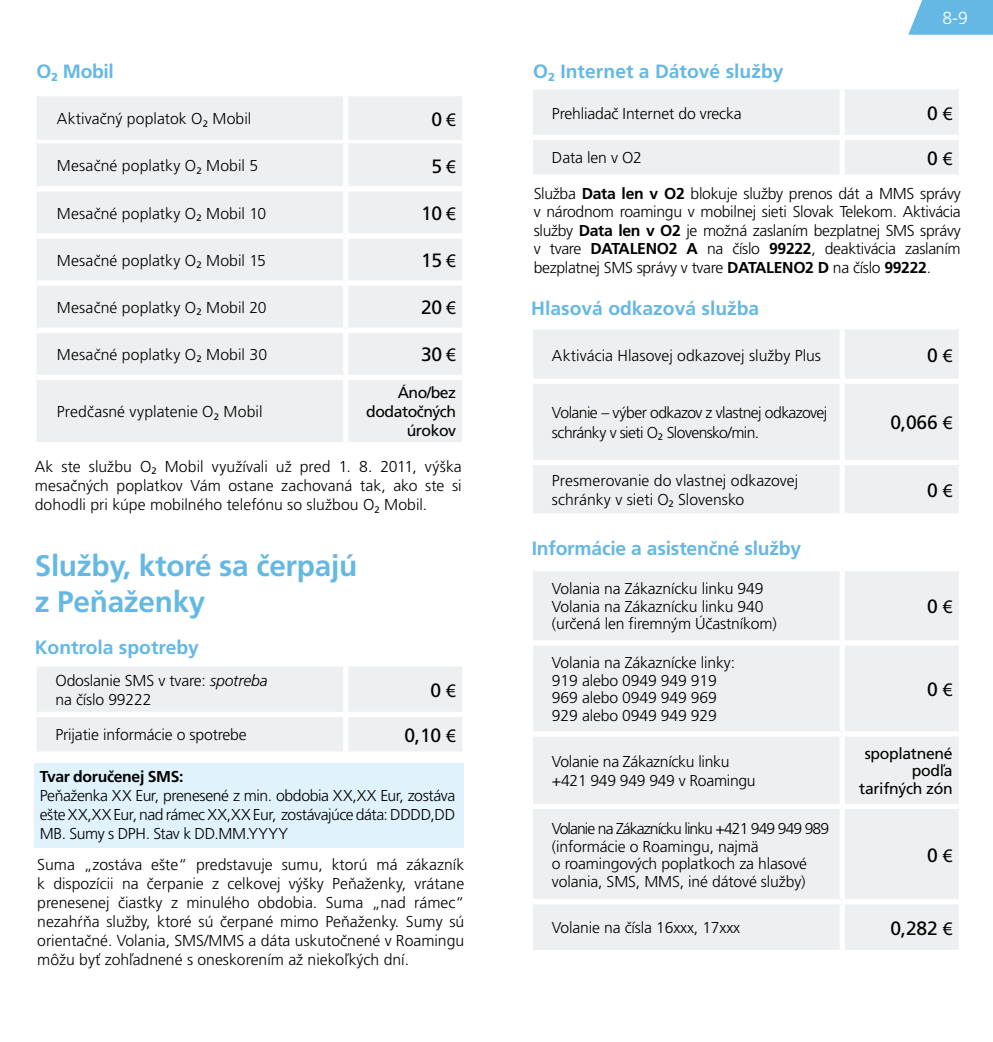
<style>
.page{position:relative;width:993px;height:1042px;background:#fff}
.page>*{position:absolute;margin:0;border:0;box-sizing:border-box;transform-origin:0 0}
.t1{font:700 29.75px/35.7px "Frutiger CE";letter-spacing:-.01em;color:#65b8e3}
.t2{font:700 19.25px "Frutiger CE";color:#65b8e3}
.t3{font:19.25px "Frutiger CE";letter-spacing:-.01em;color:#000}
.t4{font:300 17.5px "Frutiger CE";color:#fff}
.t5{font:300 15.75px/18.9px "Frutiger CE";letter-spacing:-.01em;color:#000}
.t6{font:300 15.75px/19.2px "Frutiger CE";letter-spacing:-.04em;color:#000}
.t7{font:15.75px/18.9px "Frutiger CE";letter-spacing:-.02em;color:#000;text-align:right}
.t8{font:300 15.75px "Frutiger CE";letter-spacing:.01em;color:#000}
.t9{font:700 15.75px "Frutiger CE";letter-spacing:-.02em;color:#000}
.s1{font-family:"Myriad Pro"}
.s2{font-style:italic}
.s3{font-weight:700}
</style>
<div class="page">
<div style="left:37px;top:96px;width:425px;height:346px;background:#edeff0"></div>
<div style="left:343px;top:96px;width:5px;height:44px;background:#fff"></div>
<div style="left:343px;top:143px;width:5px;height:43px;background:#fff"></div>
<div style="left:36px;top:186px;width:309px;height:5px;background:#fff"></div>
<div style="left:345px;top:186px;width:117px;height:5px;background:#fff"></div>
<div style="left:343px;top:191px;width:5px;height:42px;background:#fff"></div>
<div style="left:36px;top:233px;width:309px;height:6px;background:#fff"></div>
<div style="left:345px;top:233px;width:117px;height:6px;background:#fff"></div>
<div style="left:343px;top:239px;width:5px;height:41px;background:#fff"></div>
<div style="left:36px;top:280px;width:309px;height:6px;background:#fff"></div>
<div style="left:345px;top:280px;width:117px;height:6px;background:#fff"></div>
<div style="left:343px;top:286px;width:5px;height:42px;background:#fff"></div>
<div style="left:36px;top:328px;width:309px;height:5px;background:#fff"></div>
<div style="left:345px;top:328px;width:117px;height:5px;background:#fff"></div>
<div style="left:343px;top:333px;width:5px;height:42px;background:#fff"></div>
<div style="left:36px;top:375px;width:309px;height:5px;background:#fff"></div>
<div style="left:345px;top:375px;width:117px;height:5px;background:#fff"></div>
<div style="left:343px;top:380px;width:5px;height:62px;background:#fff"></div>
<hr style="left:36px;top:140px;width:309px;height:3px;background:#fff">
<hr style="left:345px;top:140px;width:117px;height:3px;background:#fff">
<div style="left:533px;top:90px;width:425px;height:84px;background:#edeff0"></div>
<div style="left:839px;top:89px;width:5px;height:46px;background:#fff"></div>
<div style="left:533px;top:135px;width:309px;height:5px;background:#fff"></div>
<div style="left:842px;top:135px;width:116px;height:5px;background:#fff"></div>
<div style="left:839px;top:140px;width:5px;height:34px;background:#fff"></div>
<div style="left:37px;top:667px;width:425px;height:84px;background:#edeff0"></div>
<div style="left:343px;top:666px;width:5px;height:46px;background:#fff"></div>
<div style="left:36px;top:712px;width:309px;height:5px;background:#fff"></div>
<div style="left:345px;top:712px;width:117px;height:5px;background:#fff"></div>
<div style="left:343px;top:717px;width:5px;height:34px;background:#fff"></div>
<div style="left:35px;top:763px;width:429px;height:85px;background:#e0f2fb"></div>
<div style="left:533px;top:330px;width:425px;height:183px;background:#edeff0"></div>
<div style="left:839px;top:329px;width:5px;height:50px;background:#fff"></div>
<div style="left:533px;top:379px;width:309px;height:5px;background:#fff"></div>
<div style="left:842px;top:379px;width:116px;height:5px;background:#fff"></div>
<div style="left:839px;top:384px;width:5px;height:76px;background:#fff"></div>
<div style="left:533px;top:460px;width:309px;height:5px;background:#fff"></div>
<div style="left:842px;top:460px;width:116px;height:5px;background:#fff"></div>
<div style="left:839px;top:465px;width:5px;height:48px;background:#fff"></div>
<svg style="left:908px;top:0;width:84px;height:35px"></svg>
<div style="left:533px;top:571px;width:425px;height:379px;background:#edeff0"></div>
<div style="left:839px;top:571px;width:5px;height:69px;background:#fff"></div>
<div style="left:533px;top:640px;width:309px;height:5px;background:#fff"></div>
<div style="left:842px;top:640px;width:116px;height:5px;background:#fff"></div>
<div style="left:839px;top:645px;width:5px;height:86px;background:#fff"></div>
<div style="left:533px;top:731px;width:309px;height:5px;background:#fff"></div>
<div style="left:842px;top:731px;width:116px;height:5px;background:#fff"></div>
<div style="left:839px;top:736px;width:5px;height:68px;background:#fff"></div>
<div style="left:533px;top:804px;width:309px;height:5px;background:#fff"></div>
<div style="left:842px;top:804px;width:116px;height:5px;background:#fff"></div>
<div style="left:839px;top:809px;width:5px;height:90px;background:#fff"></div>
<div style="left:533px;top:899px;width:309px;height:5px;background:#fff"></div>
<div style="left:842px;top:899px;width:116px;height:5px;background:#fff"></div>
<div style="left:839px;top:904px;width:5px;height:46px;background:#fff"></div>
<p class="t2" style="left:37px;top:60px;width:79px">O<sub>2</sub> Mobil</p>
<p class="t5" style="left:57px;top:109px;width:196px">Aktivačný poplatok O<sub>2</sub> Mobil</p>
<p class="t3" style="left:431px;top:108px;width:26px">0<span class="s1">€</span></p>
<p class="t8" style="left:57px;top:157px;width:203px">Mesačné poplatky O<sub>2</sub> Mobil 5</p>
<p class="t3" style="left:431px;top:155px;width:26px">5<span class="s1">€</span></p>
<p class="t5" style="left:57px;top:203px;width:211px">Mesačné poplatky O<sub>2</sub> Mobil 10</p>
<p class="t3" style="left:421px;top:202px;width:36px">10 <span class="s1">€</span></p>
<p class="t5" style="left:57px;top:251px;width:210px">Mesačné poplatky O<sub>2</sub> Mobil 15</p>
<p class="t3" style="left:421px;top:249px;width:36px">15 <span class="s1">€</span></p>
<p class="t5" style="left:57px;top:298px;width:211px">Mesačné poplatky O<sub>2</sub> Mobil 20</p>
<p class="t3" style="left:421px;top:296px;width:36px">20 <span class="s1">€</span></p>
<p class="t8" style="left:57px;top:345px;width:211px">Mesačné poplatky O<sub>2</sub> Mobil 30</p>
<p class="t3" style="left:421px;top:344px;width:36px">30 <span class="s1">€</span></p>
<p class="t5" style="left:57px;top:402px;width:207px">Predčasné vyplatenie O<sub>2</sub> Mobil</p>
<p class="t7" style="left:366px;top:383px;width:91px">Áno/bez dodatočných úrokov</p>
<p class="t5" style="left:35px;top:456px;width:428px;text-align:justify">Ak ste službu O<sub>2</sub> Mobil využívali už pred 1. 8. 2011, výška mesačných poplatkov Vám ostane zachovaná tak, ako ste si dohodli pri kúpe mobilného telefónu so službou O<sub>2</sub> Mobil.</p>
<h1 class="t1" style="left:35px;top:548px;width:324px">Služby, ktoré sa čerpajú z Peňaženky</h1>
<p class="t2" style="left:35px;top:636px;width:166px">Kontrola spotreby</p>
<p class="t5" style="left:55px;top:671px;width:214px">Odoslanie SMS v tvare: <span class="s2">spotreba </span>na číslo 99222</p>
<p class="t3" style="left:430px;top:679px;width:27px">0 <span class="s1">€</span></p>
<p class="t5" style="left:55px;top:725px;width:193px">Prijatie informácie o spotrebe</p>
<p class="t3" style="left:404px;top:724px;width:53px">0,10 <span class="s1">€</span></p>
<p class="t9" style="left:40px;top:768px;width:145px">Tvar doručenej SMS:</p>
<p class="t5" style="left:40px;top:786px;width:417px;text-align:justify">Peňaženka XX Eur, prenesené z min. obdobia XX,XX Eur, zostáva ešte XX,XX Eur, nad rámec XX,XX Eur, zostávajúce dáta: DDDD,DD MB. Sumy s DPH. Stav k DD.MM.YYYY</p>
<p class="t5" style="left:37px;top:855px;width:428px;text-align:justify">Suma „zostáva ešte“ predstavuje sumu, ktorú má zákazník k dispozícii na čerpanie z celkovej výšky Peňaženky, vrátane prenesenej čiastky z minulého obdobia. Suma „nad rámec“ nezahŕňa služby, ktoré sú čerpané mimo Peňaženky. Sumy sú orientačné. Volania, SMS/MMS a dáta uskutočnené v Roamingu môžu byť zohľadnené s oneskorením až niekoľkých dní.</p>
<p class="t4" style="left:942px;top:8px;width:27px">8-9</p>
<p class="t2" style="left:533px;top:60px;width:252px">O<sub>2</sub> Internet a Dátové služby</p>
<p class="t5" style="left:552px;top:104px;width:191px">Prehliadač Internet do vrecka</p>
<p class="t3" style="left:926px;top:102px;width:27px">0 <span class="s1">€</span></p>
<p class="t5" style="left:552px;top:148px;width:91px">Data len v O2</p>
<p class="t3" style="left:926px;top:147px;width:27px">0 <span class="s1">€</span></p>
<p class="t5" style="left:533px;top:184px;width:428px;text-align:justify">Služba <span class="s3">Data len v O2</span> blokuje služby prenos dát a MMS správy v národnom roamingu v mobilnej sieti Slovak Telekom. Aktivácia služby <span class="s3">Data len v O2</span> je možná zaslaním bezplatnej SMS správy v tvare <span class="s3">DATALENO2 A</span> na číslo <span class="s3">99222</span>, deaktivácia zaslaním bezplatnej SMS správy v tvare <span class="s3">DATALENO2 D</span> na číslo <span class="s3">99222</span>.</p>
<p class="t2" style="left:531px;top:298px;width:229px">Hlasová odkazová služba</p>
<p class="t5" style="left:552px;top:346px;width:270px">Aktivácia Hlasovej odkazovej služby Plus</p>
<p class="t3" style="left:926px;top:344px;width:27px">0 <span class="s1">€</span></p>
<p class="t6" style="left:552px;top:403px;width:277px">Volanie – výber odkazov z vlastnej odkazovej schránky v sieti O<sub>2</sub> Slovensko/min.</p>
<p class="t3" style="left:890px;top:412px;width:64px">0,066 <span class="s1">€</span></p>
<p class="t5" style="left:552px;top:471px;width:248px;line-height:18.4px">Presmerovanie do vlastnej odkazovej schránky v sieti O<sub>2</sub> Slovensko</p>
<p class="t3" style="left:926px;top:479px;width:27px">0 <span class="s1">€</span></p>
<p class="t2" style="left:531px;top:537px;width:271px">Informácie a asistenčné služby</p>
<p class="t5" style="left:552px;top:580px;width:226px;line-height:17.5px">Volania na Zákaznícku linku 949<br>Volania na Zákaznícku linku 940 (určená len firemným Účastníkom)</p>
<p class="t5" style="left:552px;top:654px;width:185px;line-height:17.5px">Volania na Zákaznícke linky:<br>919 alebo 0949 949 919<br>969 alebo 0949 949 969<br>929 alebo 0949 949 929</p>
<p class="t3" style="left:926px;top:595px;width:27px">0 <span class="s1">€</span></p>
<p class="t3" style="left:926px;top:678px;width:27px">0 <span class="s1">€</span></p>
<p class="t5" style="left:552px;top:752px;width:205px">Volanie na Zákaznícku linku +421 949 949 949 v Roamingu</p>
<p class="t7" style="left:858px;top:744px;width:95px;line-height:17.5px">spoplatnené podľa tarifných zón</p>
<p class="t5" style="left:552px;top:820px;width:278px;line-height:17.5px">Volanie na Zákaznícku linku +421 949 949 989 (informácie o Roamingu, najmä<br>o roamingových poplatkoch za hlasové volania, SMS, MMS, iné dátové služby)</p>
<p class="t3" style="left:926px;top:844px;width:27px">0 <span class="s1">€</span></p>
<p class="t5" style="left:552px;top:918px;width:190px">Volanie na čísla 16xxx, 17xxx</p>
<p class="t3" style="left:890px;top:917px;width:64px">0,282 <span class="s1">€</span></p>
</div>
